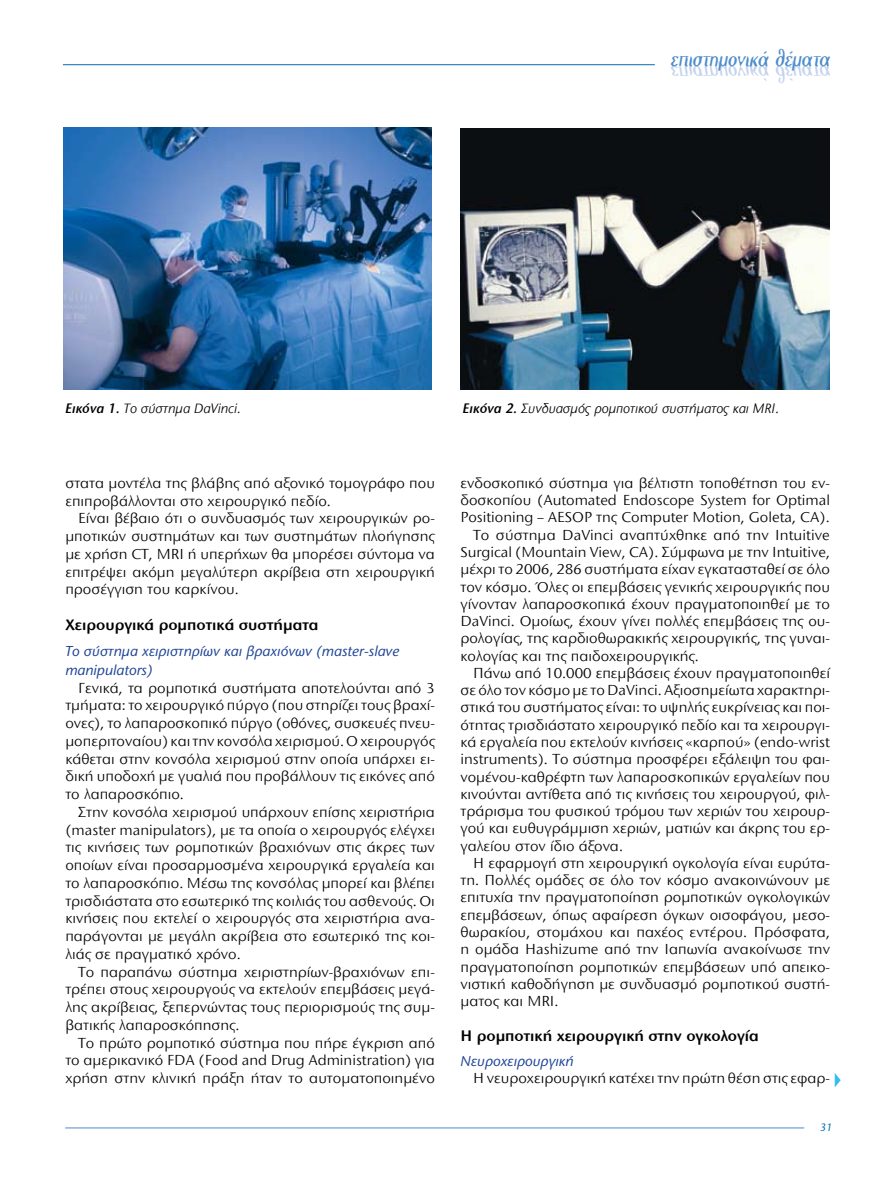
<style>
.page{position:relative;width:893px;height:1191px;background:#fff}
.page>*{position:absolute;margin:0;border:0;box-sizing:border-box;transform-origin:0 0}
.t1{font:600 15.75px "Stone Sans ITC Hel";color:#000}
.t2{font:15px/17.7px "Stone Sans ITC Hel";color:#000;text-align:justify}
.t3{font:italic 500 15px/19.2px "Stone Sans ITC Hel";color:#1e4497}
.t4{font:italic 14.25px "Stone Sans ITC Hel";color:#000}
.t5{font:italic 500 11.25px "Stone Sans ITC Hel";color:#0571b0;scale:.95 1}
.s1{font-weight:600}
</style>
<div class="page">
<hr style="left:65px;top:1127px;width:739px;height:1px;background:#4d8cca">
<hr style="left:63px;top:64px;width:592px;height:1px;background:#0571b0">
<svg style="left:835px;top:1073px;width:6px;height:14px"></svg>
<img style="left:461px;top:128px;width:368px;height:261px">
<img style="left:64px;top:128px;width:368px;height:261px">
<p class="t4" style="left:65px;top:401px;width:177px"><span class="s1">Εικόνα 1.</span> To σύστημα DaVinci.</p>
<p class="t4" style="left:463px;top:401px;width:318px"><span class="s1">Εικόνα 2.</span> Συνδυασμός ρομποτικού συστήματος και MRI.</p>
<p class="t2" style="left:65px;top:474px;width:371px">στατα μοντέλα της βλάβης από αξονικό τομογράφο που επιπροβάλλονται στο χειρουργικό πεδίο.</p>
<p class="t2" style="left:65px;top:510px;width:371px;text-indent:13px">Είναι βέβαιο ότι ο συνδυασμός των χειρουργικών ρο&shy;μποτικών συστημάτων και των συστημάτων πλοήγησης με χρήση CT, MRI ή υπερήχων θα μπορέσει σύντομα να επιτρέψει ακόμη μεγαλύτερη ακρίβεια στη χειρουργική προσέγγιση του καρκίνου.</p>
<p class="t1" style="left:65px;top:616px;width:255px">Χειρουργικά ρομποτικά συστήματα</p>
<p class="t3" style="left:65px;top:641px;width:335px">Το σύστημα χειριστηρίων και βραχιόνων (master-slave manipulators)</p>
<p class="t2" style="left:65px;top:679px;width:371px;text-indent:13px">Γενικά, τα ρομποτικά συστήματα αποτελούνται από 3 τμήματα: το χειρουργικό πύργο (που στηρίζει τους βραχί&shy;ονες), το λαπαροσκοπικό πύργο (οθόνες, συσκευές πνευ&shy;μοπεριτοναίου) και την κονσόλα χειρισμού. Ο χειρουργός κάθεται στην κονσόλα χειρισμού στην οποία υπάρχει ει&shy;δική υποδοχή με γυαλιά που προβάλλουν τις εικόνες από το λαπαροσκόπιο.</p>
<p class="t2" style="left:65px;top:803px;width:371px;text-indent:13px">Στην κονσόλα χειρισμού υπάρχουν επίσης χειριστήρια (master manipulators), με τα οποία ο χειρουργός ελέγχει τις κινήσεις των ρομποτικών βραχιόνων στις άκρες των οποίων είναι προσαρμοσμένα χειρουργικά εργαλεία και το λαπαροσκόπιο. Mέσω της κονσόλας μπορεί και βλέπει τρισδιάστατα στο εσωτερικό της κοιλιάς του ασθενούς. Οι κινήσεις που εκτελεί ο χειρουργός στα χειριστήρια ανα&shy;παράγονται με μεγάλη ακρίβεια στο εσωτερικό της κοι&shy;λιάς σε πραγματικό χρόνο.</p>
<p class="t2" style="left:65px;top:963px;width:371px;text-indent:13px">Το παραπάνω σύστημα χειριστηρίων-βραχιόνων επι&shy;τρέπει στους χειρουργούς να εκτελούν επεμβάσεις μεγά&shy;λης ακρίβειας, ξεπερνώντας τους περιορισμούς της συμ&shy;βατικής λαπαροσκόπησης.</p>
<p class="t2" style="left:65px;top:1034px;width:371px;text-indent:13px">Το πρώτο ρομποτικό σύστημα που πήρε έγκριση από το αμερικανικό FDA (Food and Drug Administration) για χρήση στην κλινική πράξη ήταν το αυτοματοποιημένο</p>
<p class="t2" style="left:460px;top:474px;width:371px">ενδοσκοπικό σύστημα για βέλτιστη τοποθέτηση του εν-</p>
<p class="t2" style="left:460px;top:492px;width:371px">δοσκοπίου (Automated Endoscope System for Optimal</p>
<p class="t2" style="left:460px;top:509px;width:371px">Positioning – AESOP της Computer Motion, Goleta, CA).</p>
<p class="t2" style="left:473px;top:526px;width:358px">Το σύστημα DaVinci αναπτύχθηκε από την Intuitive</p>
<p class="t2" style="left:460px;top:543px;width:371px">Surgical (Mountain View, CA). Σύμφωνα με την Intuitive,</p>
<p class="t2" style="left:460px;top:561px;width:371px">μέχρι το 2006, 286 συστήματα είχαν εγκατασταθεί σε όλο</p>
<p class="t2" style="left:460px;top:578px;width:371px">τον κόσμο. Όλες οι επεμβάσεις γενικής χειρουργικής που</p>
<p class="t2" style="left:460px;top:595px;width:371px">γίνονταν λαπαροσκοπικά έχουν πραγματοποιηθεί με το</p>
<p class="t2" style="left:460px;top:612px;width:371px">DaVinci. Ομοίως, έχουν γίνει πολλές επεμβάσεις της ου-</p>
<p class="t2" style="left:460px;top:630px;width:371px">ρολογίας, της καρδιοθωρακικής χειρουργικής, της γυναι-</p>
<p class="t2" style="left:460px;top:647px;width:240px">κολογίας και της παιδοχειρουργικής.</p>
<p class="t2" style="left:473px;top:664px;width:358px">Πάνω από 10.000 επεμβάσεις έχουν πραγματοποιηθεί</p>
<p class="t2" style="left:460px;top:681px;width:371px">σε όλο τον κόσμο με το DaVinci. Αξιοσημείωτα χαρακτηρι-</p>
<p class="t2" style="left:460px;top:699px;width:371px">στικά του συστήματος είναι: το υψηλής ευκρίνειας και ποι-</p>
<p class="t2" style="left:460px;top:716px;width:371px">ότητας τρισδιάστατο χειρουργικό πεδίο και τα χειρουργι-</p>
<p class="t2" style="left:460px;top:733px;width:371px">κά εργαλεία που εκτελούν κινήσεις «καρπού» (endo-wrist</p>
<p class="t2" style="left:460px;top:751px;width:371px">instruments). Το σύστημα προσφέρει εξάλειψη του φαι-</p>
<p class="t2" style="left:460px;top:768px;width:371px">νομένου-καθρέφτη των λαπαροσκοπικών εργαλείων που</p>
<p class="t2" style="left:460px;top:785px;width:371px">κινούνται αντίθετα από τις κινήσεις του χειρουργού, φιλ-</p>
<p class="t2" style="left:460px;top:802px;width:371px">τράρισμα του φυσικού τρόμου των χεριών του χειρουρ-</p>
<p class="t2" style="left:460px;top:820px;width:371px">γού και ευθυγράμμιση χεριών, ματιών και άκρης του ερ-</p>
<p class="t2" style="left:460px;top:837px;width:164px">γαλείου στον ίδιο άξονα.</p>
<p class="t2" style="left:473px;top:854px;width:358px">Η εφαρμογή στη χειρουργική ογκολογία είναι ευρύτα-</p>
<p class="t2" style="left:460px;top:871px;width:371px">τη. Πολλές ομάδες σε όλο τον κόσμο ανακοινώνουν με</p>
<p class="t2" style="left:460px;top:889px;width:371px">επιτυχία την πραγματοποίηση ρομποτικών ογκολογικών</p>
<p class="t2" style="left:460px;top:906px;width:371px">επεμβάσεων, όπως αφαίρεση όγκων οισοφάγου, μεσο-</p>
<p class="t2" style="left:460px;top:923px;width:371px">θωρακίου, στομάχου και παχέος εντέρου. Πρόσφατα,</p>
<p class="t2" style="left:460px;top:941px;width:371px">η ομάδα Hashizume από την Ιαπωνία ανακοίνωσε την</p>
<p class="t2" style="left:460px;top:958px;width:371px">πραγματοποίηση ρομποτικών επεμβάσεων υπό απεικο-</p>
<p class="t2" style="left:460px;top:975px;width:371px">νιστική καθοδήγηση με συνδυασμό ρομποτικού συστή-</p>
<p class="t2" style="left:460px;top:992px;width:99px">ματος και MRI.</p>
<p class="t1" style="left:460px;top:1027px;width:300px">Η ρομποτική χειρουργική στην ογκολογία</p>
<p class="t3" style="left:460px;top:1051px;width:115px">Νευροχειρουργική</p>
<p class="t2" style="left:473px;top:1069px;width:358px">Η νευροχειρουργική κατέχει την πρώτη θέση στις εφαρ-</p>
<p class="t5" style="left:820px;top:1121px;width:16px">31</p>
</div>
